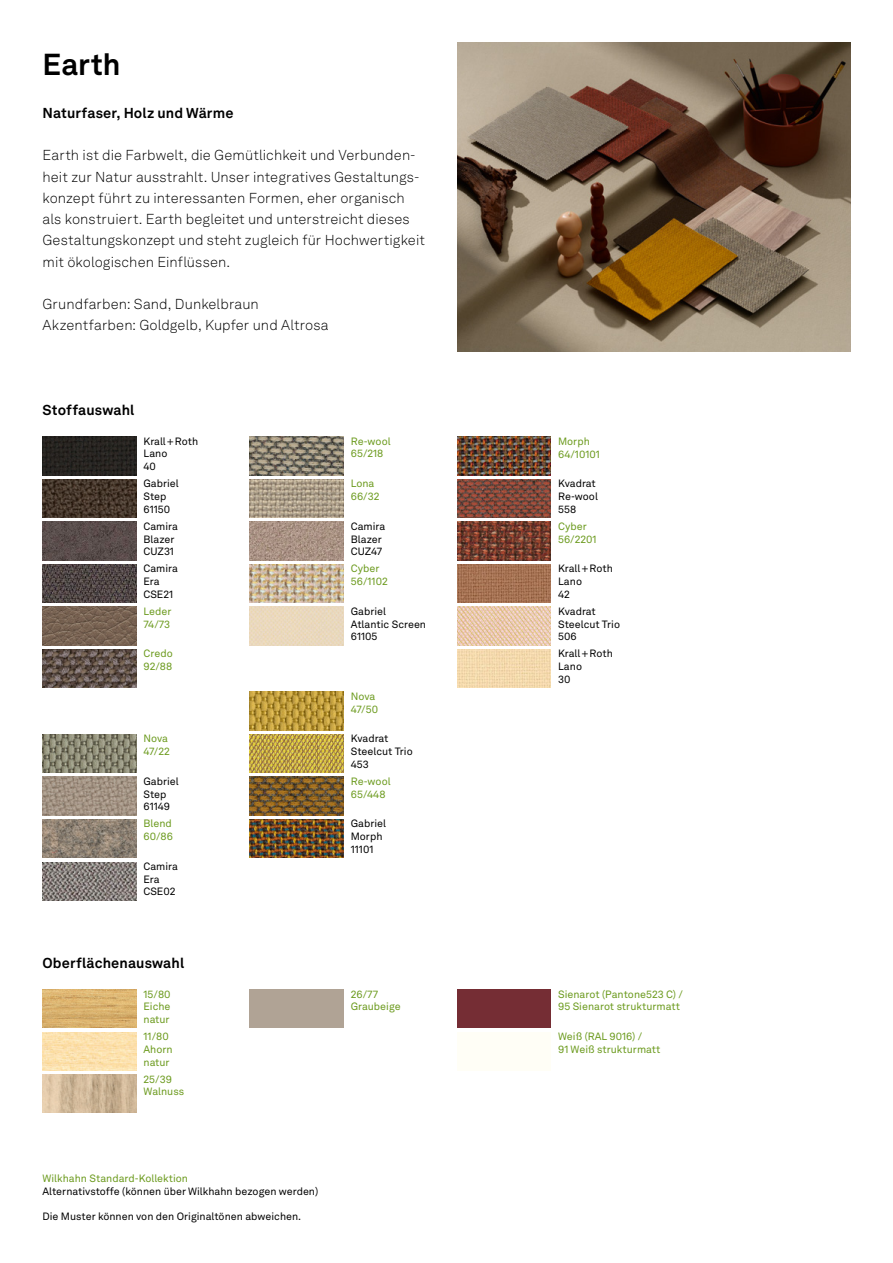
<style>
.page{position:relative;width:893px;height:1263px;background:#fff}
.page>*{position:absolute;margin:0;border:0;box-sizing:border-box;transform-origin:0 0}
.t1{font:700 30px "Akkurat LL";color:#000}
.t2{font:300 14.25px/21.3px "Akkurat LL";letter-spacing:.005em;color:#000}
.t3{font:700 14.25px "Akkurat LL";letter-spacing:.01em;color:#000}
.t4{font:10.5px/12.8px "Akkurat LL";color:#000}
.t5{font:10.5px/12.8px "Akkurat LL";color:#6b9a1d}
</style>
<div class="page">
<img style="left:457px;top:43px;width:393px;height:309px">
<img style="left:43px;top:989px;width:93px;height:39px">
<img style="left:43px;top:1032px;width:93px;height:38px">
<img style="left:43px;top:1074px;width:93px;height:39px">
<div style="left:457px;top:989px;width:94px;height:39px;background:#752d34"></div>
<img style="left:43px;top:437px;width:93px;height:38px">
<img style="left:43px;top:479px;width:93px;height:38px">
<img style="left:43px;top:522px;width:93px;height:38px">
<img style="left:43px;top:564px;width:93px;height:39px">
<img style="left:43px;top:607px;width:93px;height:38px">
<img style="left:43px;top:649px;width:93px;height:39px">
<img style="left:43px;top:734px;width:93px;height:39px">
<img style="left:43px;top:777px;width:93px;height:38px">
<img style="left:43px;top:819px;width:93px;height:39px">
<img style="left:43px;top:862px;width:93px;height:38px">
<img style="left:250px;top:437px;width:93px;height:38px">
<img style="left:250px;top:479px;width:93px;height:38px">
<img style="left:250px;top:522px;width:93px;height:38px">
<img style="left:250px;top:564px;width:93px;height:39px">
<img style="left:250px;top:607px;width:93px;height:38px">
<img style="left:250px;top:692px;width:93px;height:38px">
<img style="left:250px;top:734px;width:93px;height:39px">
<img style="left:250px;top:777px;width:93px;height:38px">
<img style="left:250px;top:819px;width:93px;height:39px">
<img style="left:457px;top:437px;width:94px;height:38px">
<img style="left:457px;top:479px;width:94px;height:39px">
<img style="left:457px;top:522px;width:94px;height:38px">
<img style="left:457px;top:564px;width:94px;height:39px">
<img style="left:457px;top:607px;width:94px;height:38px">
<img style="left:457px;top:649px;width:94px;height:39px">
<h1 class="t1" style="left:43px;top:42px;width:80px">Earth</h1>
<p class="t3" style="left:43px;top:102px;width:192px">Naturfaser, Holz und Wärme</p>
<p class="t2" style="left:43px;top:144px;width:384px">Earth ist die Farbwelt, die Gemütlichkeit und Verbunden&shy;heit zur Natur ausstrahlt. Unser integratives Gestaltungs&shy;konzept führt zu interessanten Formen, eher organisch als konstruiert. Earth begleitet und unterstreicht dieses Gestaltungskonzept und steht zugleich für Hochwertigkeit mit ökologischen Einflüssen.</p>
<p class="t2" style="left:43px;top:293px;width:288px">Grundfarben: Sand, Dunkelbraun<br>Akzentfarben: Goldgelb, Kupfer und Altrosa</p>
<p class="t3" style="left:43px;top:399px;width:93px">Stoffauswahl</p>
<p class="t4" style="left:144px;top:434px;width:56px">Krall+Roth<br>Lano<br>40</p>
<p class="t4" style="left:144px;top:477px;width:37px">Gabriel<br>Step<br>61150</p>
<p class="t4" style="left:144px;top:519px;width:36px">Camira<br>Blazer<br>CUZ31</p>
<p class="t4" style="left:144px;top:562px;width:36px">Camira<br>Era<br>CSE21</p>
<p class="t5" style="left:144px;top:604px;width:29px">Leder<br>74/73</p>
<p class="t5" style="left:144px;top:647px;width:31px">Credo<br>92/88</p>
<p class="t5" style="left:144px;top:732px;width:28px">Nova<br>47/22</p>
<p class="t4" style="left:144px;top:774px;width:37px">Gabriel<br>Step<br>61149</p>
<p class="t5" style="left:144px;top:817px;width:31px">Blend<br>60/86</p>
<p class="t4" style="left:144px;top:859px;width:36px">Camira<br>Era<br>CSE02</p>
<p class="t3" style="left:43px;top:952px;width:143px">Oberflächenauswahl</p>
<p class="t5" style="left:144px;top:987px;width:29px;text-align:justify">15/80<br>Eiche natur</p>
<p class="t5" style="left:144px;top:1029px;width:31px">11/80<br>Ahorn natur</p>
<p class="t5" style="left:144px;top:1072px;width:42px">25/39<br>Walnuss</p>
<p class="t5" style="left:43px;top:1171px;width:147px">Wilkhahn Standard-Kollektion</p>
<p class="t4" style="left:43px;top:1184px;width:277px">Alternativstoffe (können über Wilkhahn bezogen werden)</p>
<p class="t4" style="left:43px;top:1210px;width:260px">Die Muster können von den Originaltönen abweichen.</p>
<p class="t5" style="left:351px;top:434px;width:41px">Re-wool<br>65/218</p>
<p class="t5" style="left:351px;top:477px;width:30px">Lona<br>66/32</p>
<p class="t4" style="left:351px;top:519px;width:36px">Camira<br>Blazer<br>CUZ47</p>
<p class="t5" style="left:351px;top:562px;width:38px">Cyber<br>56/1102</p>
<p class="t4" style="left:351px;top:604px;width:77px">Gabriel<br>Atlantic Screen<br>61105</p>
<p class="t5" style="left:351px;top:689px;width:29px">Nova<br>47/50</p>
<p class="t4" style="left:351px;top:732px;width:63px">Kvadrat<br>Steelcut Trio<br>453</p>
<p class="t5" style="left:351px;top:774px;width:41px">Re-wool<br>65/448</p>
<p class="t4" style="left:351px;top:817px;width:37px">Gabriel<br>Morph<br>11101</p>
<p class="t5" style="left:558px;top:434px;width:43px">Morph<br>64/10101</p>
<p class="t4" style="left:558px;top:477px;width:41px">Kvadrat<br>Re-wool<br>558</p>
<p class="t5" style="left:558px;top:519px;width:40px">Cyber<br>56/2201</p>
<p class="t4" style="left:558px;top:562px;width:56px">Krall+Roth<br>Lano<br>42</p>
<p class="t4" style="left:558px;top:604px;width:63px">Kvadrat<br>Steelcut Trio<br>506</p>
<p class="t4" style="left:558px;top:647px;width:56px">Krall+Roth<br>Lano<br>30</p>
<p class="t5" style="left:351px;top:987px;width:51px">26/77<br>Graubeige</p>
<p class="t5" style="left:558px;top:987px;width:126px">Sienarot (Pantone523 C) /<br>95 Sienarot strukturmatt</p>
<p class="t5" style="left:558px;top:1029px;width:104px">Weiß (RAL 9016) /<br>91 Weiß strukturmatt</p>
</div>
